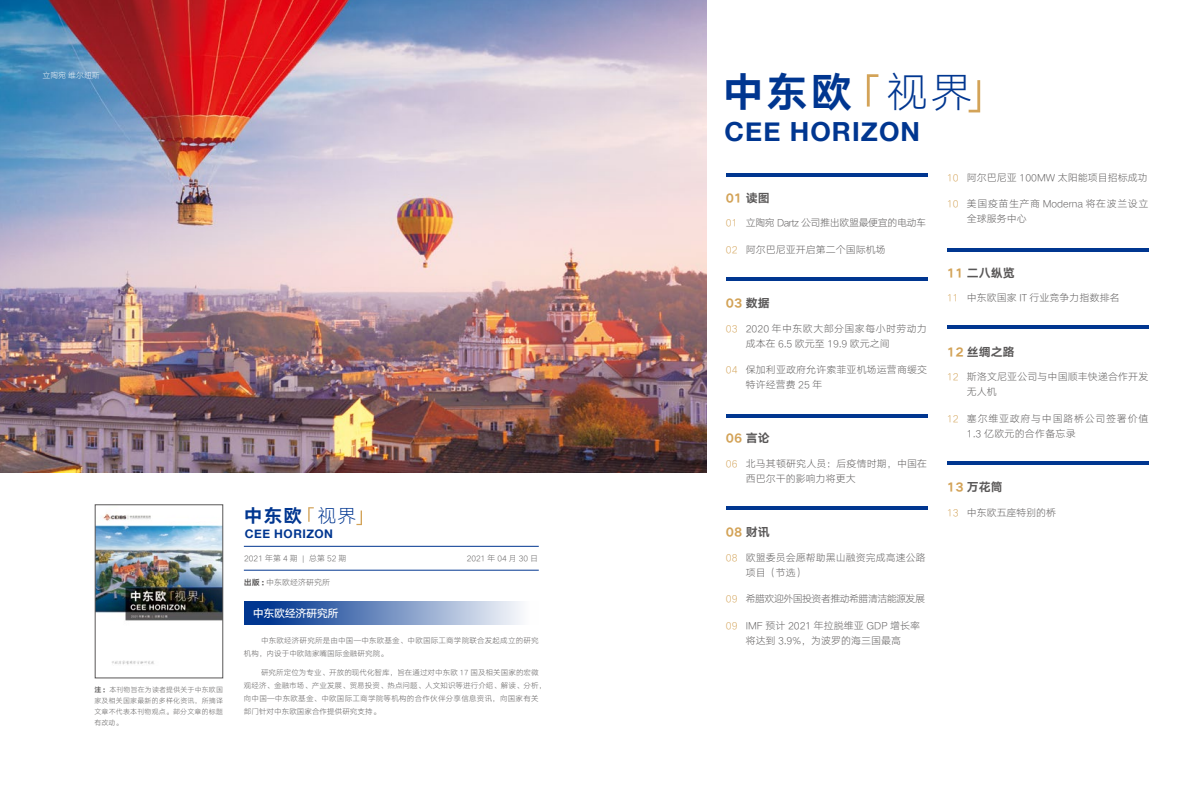
<style>
.page{position:relative;width:1191px;height:808px;background:#fff}
.page>*{position:absolute;margin:0;border:0;box-sizing:border-box;transform-origin:0 0}
.t1{font:41.6px "HY Qi Hei HZS";color:#003690}
.t2{font:700 26.3px "Helvetica Neue";letter-spacing:.04em;color:#003690}
.t3{font:18.8px "HY Qi Hei HZS";color:#003690}
.t4{font:12px "HY Qi Hei HZS";color:#595757}
.t5{font:12px "HY Qi Hei HZS";color:#d3a358}
.t6{font:700 11.9px "Helvetica Neue";letter-spacing:.04em;color:#003690}
.t7{font:11.1px "HY Qi Hei FZS";letter-spacing:-.04em;color:#fff}
.t8{font:10px/15px "HY Qi Hei DZS";color:#595757}
.t9{font:10px/15px "HY Qi Hei DZS";letter-spacing:.04em;color:#595757}
.t10{font:10px/15px "HY Qi Hei DZS";letter-spacing:.07em;color:#595757}
.t11{font:10px "HY Qi Hei DZS";letter-spacing:-.04em;color:#595757}
.t12{font:10px "HY Qi Hei DZS";letter-spacing:-.06em;color:#595757}
.t13{font:8px "HY Qi Hei DZS";color:#595757}
.t14{font:8px "HY Qi Hei DZS";letter-spacing:-.02em;color:#fff}
.t15{font:7.6px/13.1px "HY Qi Hei DZS";color:#595757}
.t16{font:7.6px/13.1px "HY Qi Hei DZS";letter-spacing:.02em;color:#595757}
.t17{font:7px/11px "HY Qi Hei DZS";letter-spacing:.025em;color:#595757;text-align:justify}
.s1{font-family:"HY Qi Hei HZS"}
.s2{font-family:"HY Qi Hei DZS"}
.s3{color:#595757}
.s4{color:#d3a358}
</style>
<div class="page">
<img style="left:0;top:0;width:706px;height:472px">
<svg style="left:867px;top:74px;width:11px;height:33px"></svg>
<svg style="left:968px;top:80px;width:12px;height:32px"></svg>
<svg style="left:308px;top:507px;width:6px;height:15px"></svg>
<svg style="left:356px;top:510px;width:6px;height:15px"></svg>
<hr style="left:244px;top:546px;width:295px;height:1px;background:#003690">
<hr style="left:244px;top:570px;width:295px;height:1px;background:#003690">
<div style="left:244px;top:602px;width:294px;height:23px;background:linear-gradient(to right,#002687,#fff)"></div>
<hr style="left:726px;top:173px;width:201px;height:4px;background:#003690">
<hr style="left:726px;top:277px;width:201px;height:3px;background:#003690">
<hr style="left:726px;top:414px;width:201px;height:4px;background:#003690">
<hr style="left:726px;top:506px;width:201px;height:4px;background:#003690">
<hr style="left:947px;top:249px;width:201px;height:3px;background:#003690">
<hr style="left:947px;top:326px;width:201px;height:3px;background:#003690">
<hr style="left:947px;top:461px;width:201px;height:3px;background:#003690">
<img style="left:97px;top:513px;width:124px;height:152px">
<div style="left:95px;top:504px;width:128px;height:174px;border:1px solid #595757"></div>
<p class="t14" style="left:43px;top:70px;width:59px">立陶宛 维尔纽斯</p>
<p class="t17" style="left:94px;top:684px;width:130px"><span class="s1">注 :</span> 本刊物旨在为读者提供关于中东欧国家及相关国家最新的多样化资讯，所摘译文章不代表本刊物观点。部分文章的标题有改动。</p>
<h3 class="t3" style="left:244px;top:502px;width:114px">中东欧 <span class="s2">视界</span></h3>
<p class="t6" style="left:245px;top:524px;width:90px">CEE HORIZON</p>
<p class="t13" style="left:244px;top:553px;width:104px">2021 年第 4 期 | 总第 52 期</p>
<p class="t13" style="left:467px;top:553px;width:73px">2021 年 04 月 30 日</p>
<p class="t13" style="left:244px;top:577px;width:88px"><span class="s1">出版 :</span> 中东欧经济研究所</p>
<p class="t7" style="left:253px;top:606px;width:87px">中东欧经济研究所</p>
<p class="t16" style="left:244px;top:633px;width:296px;text-indent:17px">中东欧经济研究所是由中国—中东欧基金、中欧国际工商学院联合发起成立的研究机构，内设于中欧陆家嘴国际金融研究院。</p>
<p class="t15" style="left:244px;top:665px;width:304px;text-indent:17px">研究所定位为专业、开放的现代化智库，旨在通过对中东欧 17 国及相关国家的宏微观经济、金融市场、产业发展、贸易投资、热点问题、人文知识等进行介绍、解读、分析，向中国—中东欧基金、中欧国际工商学院等机构的合作伙伴分享信息资讯，向国家有关部门针对中东欧国家合作提供研究支持。</p>
<h1 class="t1" style="left:722px;top:62px;width:251px">中东欧 <span class="s2">视界</span></h1>
<h2 class="t2" style="left:724px;top:111px;width:197px">CEE HORIZON</h2>
<p class="t5" style="left:726px;top:189px;width:45px">01 <span class="s3">读图</span></p>
<p class="t11" style="left:726px;top:216px;width:202px"><span class="s4">01</span> 立陶宛 Dartz 公司推出欧盟最便宜的电动车</p>
<p class="t8" style="left:726px;top:241px;width:161px"><span class="s4">02</span> 阿尔巴尼亚开启第二个国际机场</p>
<p class="t5" style="left:726px;top:294px;width:45px">03 <span class="s3">数据</span></p>
<p class="t9" style="left:746px;top:320px;width:183px;text-indent:-20px"><span class="s4">03</span> 2020 年中东欧大部分国家每小时劳动力成本在 6.5 欧元至 19.9 欧元之间</p>
<p class="t8" style="left:746px;top:362px;width:183px;text-indent:-20px"><span class="s4">04</span> 保加利亚政府允许索菲亚机场运营商缓交特许经营费 25 年</p>
<p class="t5" style="left:726px;top:429px;width:45px">06 <span class="s3">言论</span></p>
<p class="t8" style="left:746px;top:456px;width:183px;text-indent:-20px"><span class="s4">06</span> 北马其顿研究人员：后疫情时期，中国在西巴尔干的影响力将更大</p>
<p class="t5" style="left:726px;top:523px;width:45px">08 <span class="s3">财讯</span></p>
<p class="t8" style="left:746px;top:550px;width:181px;text-indent:-20px"><span class="s4">08</span> 欧盟委员会愿帮助黑山融资完成高速公路项目（节选）</p>
<p class="t12" style="left:726px;top:592px;width:201px"><span class="s4">09</span> 希腊欢迎外国投资者推动希腊清洁能源发展</p>
<p class="t8" style="left:726px;top:617px;width:196px;text-align:center"><span class="s4">09</span> IMF 预计 2021 年拉脱维亚 GDP 增长率将达到 3.9%，为波罗的海三国最高</p>
<p class="t8" style="left:947px;top:170px;width:202px"><span class="s4">10</span> 阿尔巴尼亚 100MW 太阳能项目招标成功</p>
<p class="t8" style="left:967px;top:196px;width:183px;text-indent:-20px"><span class="s4">10</span> 美国疫苗生产商 Moderna 将在波兰设立全球服务中心</p>
<p class="t4" style="left:947px;top:264px;width:69px"><span class="s4">11</span> 二八纵览</p>
<p class="t8" style="left:947px;top:290px;width:174px"><span class="s4">11</span> 中东欧国家 IT 行业竞争力指数排名</p>
<p class="t4" style="left:947px;top:343px;width:69px"><span class="s4">12</span> 丝绸之路</p>
<p class="t8" style="left:967px;top:369px;width:183px;text-indent:-20px"><span class="s4">12</span> 斯洛文尼亚公司与中国顺丰快递合作开发无人机</p>
<p class="t10" style="left:967px;top:410px;width:183px;text-indent:-20px"><span class="s4">12</span> 塞尔维亚政府与中国路桥公司签署价值<br>1.3 亿欧元的合作备忘录</p>
<p class="t4" style="left:947px;top:478px;width:57px"><span class="s4">13</span> 万花筒</p>
<p class="t8" style="left:947px;top:505px;width:111px"><span class="s4">13</span> 中东欧五座特别的桥</p>
</div>
